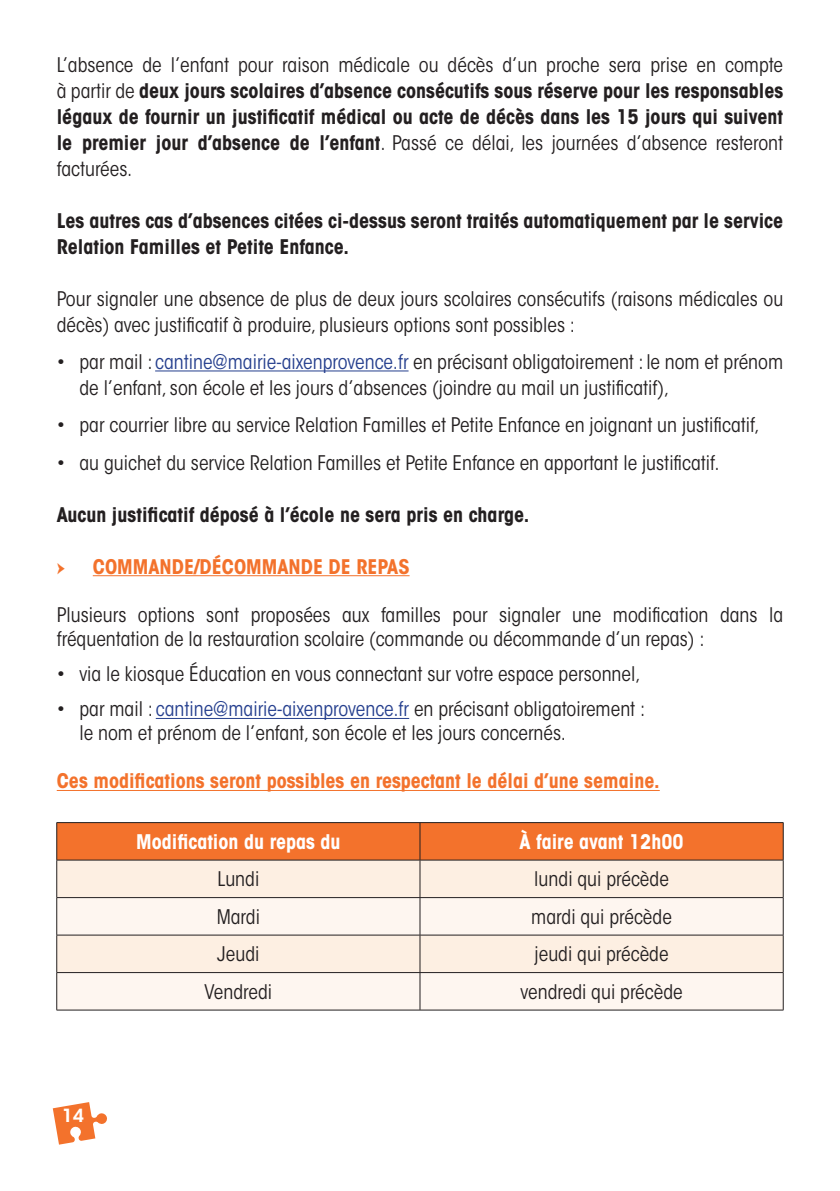
<style>
.page{position:relative;width:840px;height:1191px;background:#fff}
.page>*{position:absolute;margin:0;border:0;box-sizing:border-box;transform-origin:0 0}
.t1{font:condensed 20px/26px "ITC Avant Garde Std";color:#231f20}
.t2{font:700 condensed 20px/26px "ITC Avant Garde Std";color:#231f20;text-align:justify}
.t3{font:700 condensed 20px "ITC Avant Garde Std";color:#f3722c}
.t4{font:700 condensed 20px "ITC Avant Garde Std";color:#fff}
.t5{font:20px "Minion Pro";color:#f3722c}
.t6{font:600 18px "ITC Avant Garde Std";color:#fff}
.s1{font-weight:400}
.s2{color:#253f8e}
</style>
<div class="page">
<svg style="left:53px;top:1102px;width:54px;height:42px"></svg>
<hr style="left:155px;top:370px;width:253px;height:1px;background:#253f8e">
<hr style="left:93px;top:575px;width:316px;height:1px;background:#f3722c">
<hr style="left:156px;top:718px;width:253px;height:1px;background:#253f8e">
<hr style="left:57px;top:790px;width:602px;height:1px;background:#f3722c">
<div style="left:57px;top:823px;width:725px;height:36px;background:#f3722c"></div>
<div style="left:57px;top:860px;width:725px;height:37px;background:#fdefe2"></div>
<svg style="left:57px;top:898px;width:725px;height:111px;fill:#fef6f0"></svg>
<hr style="left:56px;top:822px;width:364px;height:1px;background:#231f20">
<hr style="left:56px;top:823px;width:1px;height:37px;background:#231f20">
<hr style="left:420px;top:822px;width:363px;height:1px;background:#231f20">
<hr style="left:419px;top:823px;width:1px;height:37px;background:#231f20">
<hr style="left:782px;top:823px;width:1px;height:37px;background:#231f20">
<hr style="left:56px;top:860px;width:1px;height:37px;background:#231f20">
<hr style="left:56px;top:859px;width:364px;height:1px;background:#231f20">
<hr style="left:420px;top:859px;width:363px;height:1px;background:#231f20">
<hr style="left:419px;top:860px;width:1px;height:37px;background:#231f20">
<hr style="left:782px;top:860px;width:1px;height:37px;background:#231f20">
<hr style="left:56px;top:935px;width:1px;height:37px;background:#231f20">
<hr style="left:419px;top:935px;width:1px;height:37px;background:#231f20">
<hr style="left:782px;top:935px;width:1px;height:37px;background:#231f20">
<hr style="left:56px;top:897px;width:364px;height:1px;background:#231f20">
<hr style="left:56px;top:898px;width:1px;height:36px;background:#231f20">
<hr style="left:56px;top:934px;width:364px;height:1px;background:#231f20">
<hr style="left:420px;top:897px;width:363px;height:1px;background:#231f20">
<hr style="left:419px;top:898px;width:1px;height:36px;background:#231f20">
<hr style="left:782px;top:898px;width:1px;height:36px;background:#231f20">
<hr style="left:420px;top:934px;width:363px;height:1px;background:#231f20">
<hr style="left:56px;top:972px;width:364px;height:1px;background:#231f20">
<hr style="left:56px;top:972px;width:1px;height:37px;background:#231f20">
<hr style="left:56px;top:1009px;width:364px;height:1px;background:#231f20">
<hr style="left:420px;top:972px;width:363px;height:1px;background:#231f20">
<hr style="left:419px;top:972px;width:1px;height:37px;background:#231f20">
<hr style="left:782px;top:972px;width:1px;height:37px;background:#231f20">
<hr style="left:420px;top:1009px;width:363px;height:1px;background:#231f20">
<p class="t2" style="left:57px;top:51px;width:727px"><span class="s1">L’absence de l’enfant pour raison médicale ou décès d’un proche sera prise en compte à partir de</span> deux jours scolaires d’absence consécutifs sous réserve pour les responsables légaux de fournir un justificatif médical ou acte de décès dans les 15 jours qui suivent le premier jour d’absence de l’enfant<span class="s1">. Passé ce délai, les journées d’absence resteront facturées.</span></p>
<p class="t2" style="left:57px;top:207px;width:727px">Les autres cas d’absences citées ci-dessus seront traités automatiquement par le service<br>Relation Familles et Petite Enfance.</p>
<p class="t1" style="left:57px;top:285px;width:727px">Pour signaler une absence de plus de deux jours scolaires consécutifs (raisons médicales ou décès) avec justificatif à produire, plusieurs options sont possibles :</p>
<p class="t1" style="left:79px;top:349px;width:704px;text-indent:-23px">• par mail : <span class="s2">cantine@mairie-aixenprovence.fr</span> en précisant obligatoirement : le nom et prénom de l’enfant, son école et les jours d’absences (joindre au mail un justificatif),</p>
<p class="t1" style="left:57px;top:412px;width:704px">• par courrier libre au service Relation Familles et Petite Enfance en joignant un justificatif,</p>
<p class="t1" style="left:57px;top:449px;width:664px">• au guichet du service Relation Familles et Petite Enfance en apportant le justificatif.</p>
<p class="t2" style="left:57px;top:501px;width:474px">Aucun justificatif déposé à l’école ne sera pris en charge.</p>
<p class="t5" style="left:57px;top:554px;width:10px">ӹ</p>
<p class="t3" style="left:93px;top:553px;width:318px">COMMANDE/DÉCOMMANDE DE REPAS</p>
<p class="t1" style="left:57px;top:602px;width:727px;line-height:24px">Plusieurs options sont proposées aux familles pour signaler une modification dans la fréquentation de la restauration scolaire (commande ou décommande d’un repas) :</p>
<p class="t1" style="left:57px;top:661px;width:585px">• via le kiosque Éducation en vous connectant sur votre espace personnel,</p>
<p class="t1" style="left:79px;top:697px;width:567px;line-height:24px;text-indent:-23px">• par mail : <span class="s2">cantine@mairie-aixenprovence.fr</span> en précisant obligatoirement : le nom et prénom de l’enfant, son école et les jours concernés.</p>
<p class="t3" style="left:57px;top:768px;width:604px">Ces modifications seront possibles en respectant le délai d’une semaine.</p>
<p class="t6" style="left:62px;top:1104px;width:23px">14</p>
<p class="t4" style="left:136px;top:828px;width:206px">Modification du repas du</p>
<p class="t4" style="left:519px;top:828px;width:165px">À faire avant 12h00</p>
<p class="t1" style="left:217px;top:866px;width:43px">Lundi</p>
<p class="t1" style="left:534px;top:866px;width:136px">lundi qui précède</p>
<p class="t1" style="left:216px;top:903px;width:45px">Mardi</p>
<p class="t1" style="left:531px;top:903px;width:142px">mardi qui précède</p>
<p class="t1" style="left:217px;top:941px;width:44px">Jeudi</p>
<p class="t1" style="left:534px;top:941px;width:135px">jeudi qui précède</p>
<p class="t1" style="left:204px;top:978px;width:69px">Vendredi</p>
<p class="t1" style="left:520px;top:978px;width:164px">vendredi qui précède</p>
</div>
